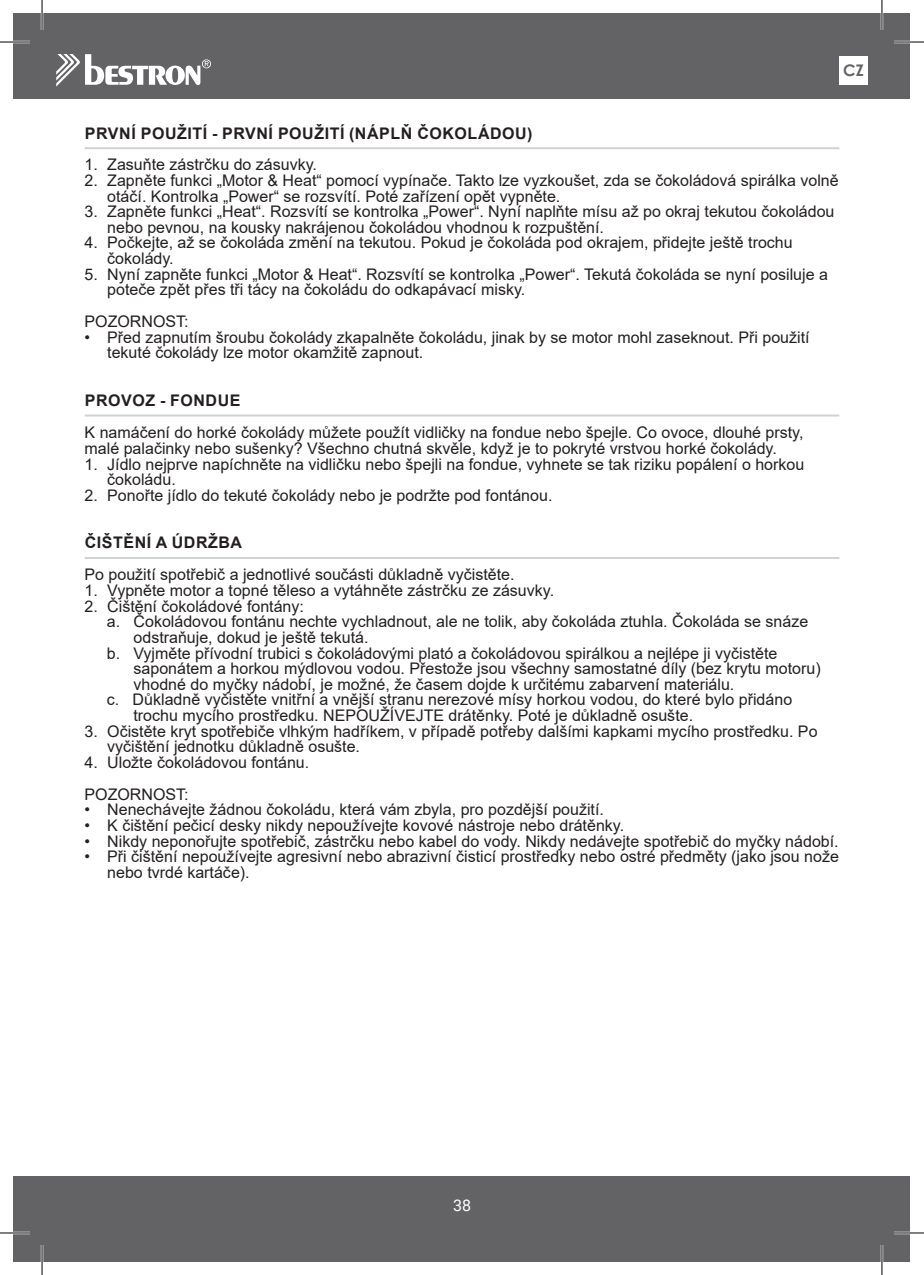
<style>
.page{position:relative;width:924px;height:1275px;background:#fff}
.page>*{position:absolute;margin:0;border:0;box-sizing:border-box;transform-origin:0 0}
.t1{font:16px/15.6px "Arial";color:#231f20}
.t2{font:700 16px "Arial";letter-spacing:.035em;color:#231f20}
.t3{font:700 16px "Century Gothic";color:#636366}
.t4{font:16px "Roboto";color:#fff}
</style>
<div class="page">
<div style="left:14px;top:14px;width:895px;height:85px;background:#636366"></div>
<div style="left:14px;top:1176px;width:895px;height:85px;background:#636366"></div>
<svg style="left:56px;top:54px;width:155px;height:33px"></svg>
<div style="left:839px;top:56px;width:28px;height:29px;background:#fff"></div>
<hr style="left:85px;top:147px;width:754px;height:2px;background:#d1d2d4">
<hr style="left:85px;top:414px;width:754px;height:2px;background:#d1d2d4">
<hr style="left:85px;top:557px;width:754px;height:2px;background:#d1d2d4">
<hr style="left:0;top:41px;width:30px;height:2px;background:#fff">
<hr style="left:893px;top:41px;width:30px;height:2px;background:#fff">
<hr style="left:0;top:1231px;width:30px;height:3px;background:#fff">
<hr style="left:893px;top:1231px;width:30px;height:3px;background:#fff">
<hr style="left:41px;top:0;width:2px;height:30px;background:#fff">
<hr style="left:41px;top:1245px;width:2px;height:30px;background:#fff">
<hr style="left:880px;top:0;width:2px;height:30px;background:#fff">
<hr style="left:880px;top:1245px;width:2px;height:30px;background:#fff">
<hr style="left:0;top:42px;width:30px;height:1px;background:#000">
<hr style="left:893px;top:42px;width:30px;height:1px;background:#000">
<hr style="left:0;top:1232px;width:30px;height:1px;background:#000">
<hr style="left:893px;top:1232px;width:30px;height:1px;background:#000">
<hr style="left:42px;top:0;width:1px;height:30px;background:#000">
<hr style="left:42px;top:1245px;width:1px;height:30px;background:#000">
<hr style="left:881px;top:0;width:1px;height:30px;background:#000">
<hr style="left:881px;top:1245px;width:1px;height:30px;background:#000">
<p class="t3" style="left:842px;top:58px;width:22px">CZ</p>
<p class="t2" style="left:85px;top:122px;width:449px">PRVNÍ POUŽITÍ - PRVNÍ POUŽITÍ (NÁPLŇ ČOKOLÁDOU)</p>
<p class="t1" style="left:85px;top:157px;width:234px">1. Zasuňte zástrčku do zásuvky.</p>
<p class="t1" style="left:107px;top:172px;width:732px;text-indent:-23px">2. Zapněte funkci „Motor &amp; Heat“ pomocí vypínače. Takto lze vyzkoušet, zda se čokoládová spirálka volně otáčí. Kontrolka „Power“ se rozsvítí. Poté zařízení opět vypněte.</p>
<p class="t1" style="left:107px;top:204px;width:728px;text-indent:-23px">3. Zapněte funkci „Heat“. Rozsvítí se kontrolka „Power“. Nyní naplňte mísu až po okraj tekutou čokoládou nebo pevnou, na kousky nakrájenou čokoládou vhodnou k rozpuštění.</p>
<p class="t1" style="left:107px;top:235px;width:686px;text-indent:-23px">4. Počkejte, až se čokoláda změní na tekutou. Pokud je čokoláda pod okrajem, přidejte ještě trochu čokolády.</p>
<p class="t1" style="left:107px;top:266px;width:722px;text-indent:-23px">5. Nyní zapněte funkci „Motor &amp; Heat“. Rozsvítí se kontrolka „Power“. Tekutá čokoláda se nyní posiluje a poteče zpět přes tři tácy na čokoládu do odkapávací misky.</p>
<p class="t1" style="left:85px;top:314px;width:106px">POZORNOST:</p>
<p class="t1" style="left:107px;top:329px;width:703px;text-indent:-23px">• Před zapnutím šroubu čokolády zkapalněte čokoládu, jinak by se motor mohl zaseknout. Při použití tekuté čokolády lze motor okamžitě zapnout.</p>
<p class="t2" style="left:85px;top:389px;width:157px">PROVOZ - FONDUE</p>
<p class="t1" style="left:84px;top:424px;width:720px">K namáčení do horké čokolády můžete použít vidličky na fondue nebo špejle. Co ovoce, dlouhé prsty, malé palačinky nebo sušenky? Všechno chutná skvěle, když je to pokryté vrstvou horké čokolády.</p>
<p class="t1" style="left:107px;top:456px;width:698px;text-indent:-23px">1. Jídlo nejprve napíchněte na vidličku nebo špejli na fondue, vyhnete se tak riziku popálení o horkou čokoládu.</p>
<p class="t1" style="left:84px;top:487px;width:469px">2. Ponořte jídlo do tekuté čokolády nebo je podržte pod fontánou.</p>
<p class="t2" style="left:85px;top:531px;width:159px">ČIŠTĚNÍ A ÚDRŽBA</p>
<p class="t1" style="left:84px;top:567px;width:431px">Po použití spotřebič a jednotlivé součásti důkladně vyčistěte.</p>
<p class="t1" style="left:84px;top:582px;width:471px">1. Vypněte motor a topné těleso a vytáhněte zástrčku ze zásuvky.</p>
<p class="t1" style="left:84px;top:598px;width:221px">2. Čištění čokoládové fontány:</p>
<p class="t1" style="left:107px;top:614px;width:702px">a. Čokoládovou fontánu nechte vychladnout, ale ne tolik, aby čokoláda ztuhla. Čokoláda se snáze</p>
<p class="t1" style="left:133px;top:629px;width:236px">odstraňuje, dokud je ještě tekutá.</p>
<p class="t1" style="left:107px;top:645px;width:671px">b. Vyjměte přívodní trubici s čokoládovými plató a čokoládovou spirálkou a nejlépe ji vyčistěte</p>
<p class="t1" style="left:133px;top:660px;width:688px">saponátem a horkou mýdlovou vodou. Přestože jsou všechny samostatné díly (bez krytu motoru)</p>
<p class="t1" style="left:133px;top:676px;width:602px">vhodné do myčky nádobí, je možné, že časem dojde k určitému zabarvení materiálu.</p>
<p class="t1" style="left:107px;top:692px;width:686px">c. Důkladně vyčistěte vnitřní a vnější stranu nerezové mísy horkou vodou, do které bylo přidáno</p>
<p class="t1" style="left:133px;top:707px;width:561px">trochu mycího prostředku. NEPOUŽÍVEJTE drátěnky. Poté je důkladně osušte.</p>
<p class="t1" style="left:107px;top:723px;width:711px;text-indent:-23px">3. Očistěte kryt spotřebiče vlhkým hadříkem, v případě potřeby dalšími kapkami mycího prostředku. Po vyčištění jednotku důkladně osušte.</p>
<p class="t1" style="left:84px;top:746px;width:226px;line-height:32px">4. Uložte čokoládovou fontánu.<br>POZORNOST:</p>
<p class="t1" style="left:84px;top:802px;width:520px">• Nenechávejte žádnou čokoládu, která vám zbyla, pro pozdější použití.</p>
<p class="t1" style="left:84px;top:817px;width:541px">• K čištění pečicí desky nikdy nepoužívejte kovové nástroje nebo drátěnky.</p>
<p class="t1" style="left:84px;top:833px;width:755px">• Nikdy neponořujte spotřebič, zástrčku nebo kabel do vody. Nikdy nedávejte spotřebič do myčky nádobí.</p>
<p class="t1" style="left:107px;top:848px;width:732px;text-indent:-23px">• Při čištění nepoužívejte agresivní nebo abrazivní čisticí prostředky nebo ostré předměty (jako jsou nože nebo tvrdé kartáče).</p>
<p class="t4" style="left:453px;top:1193px;width:19px">38</p>
</div>
